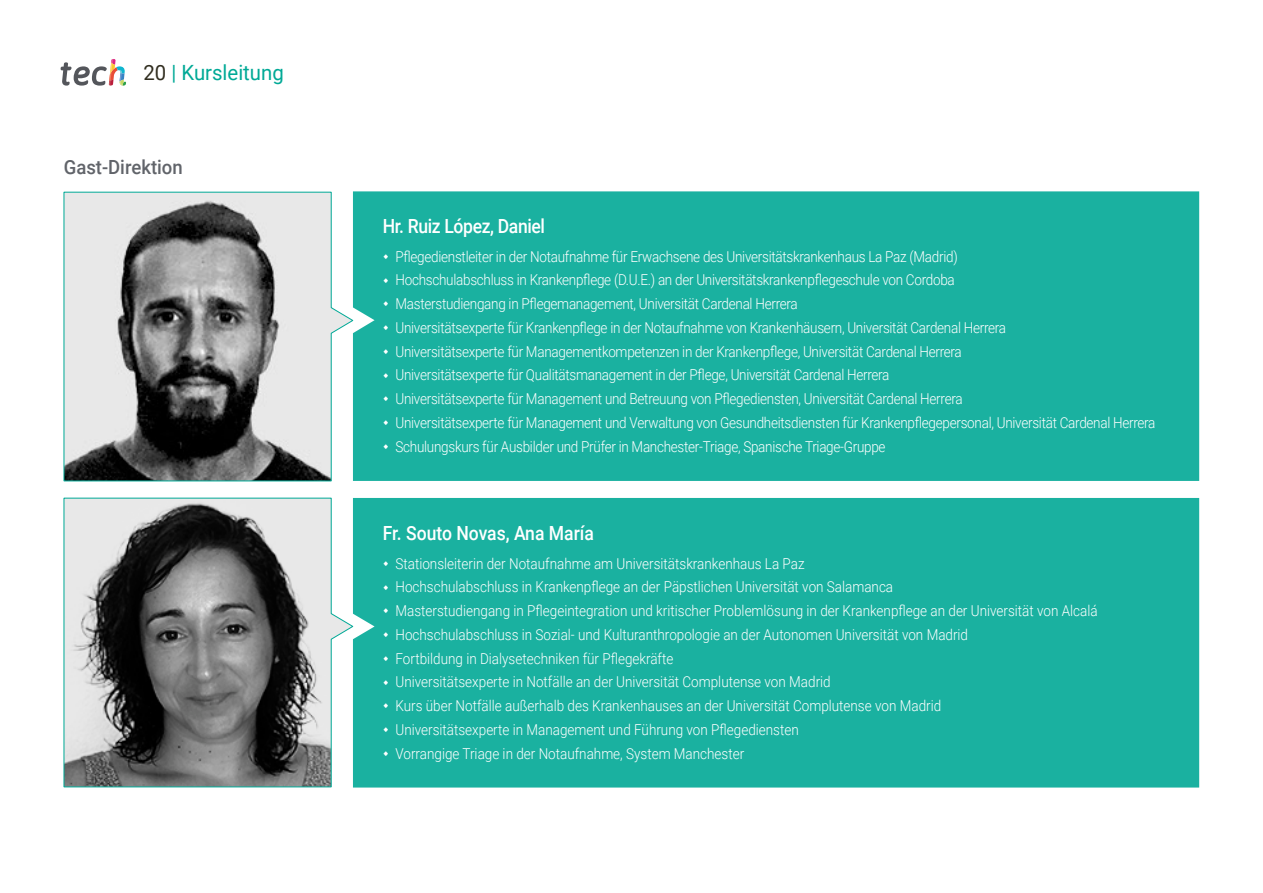
<style>
.page{position:relative;width:1263px;height:893px;background:#fff}
.page>*{position:absolute;margin:0;border:0;box-sizing:border-box;transform-origin:0 0}
.t1{font:21px "Roboto";color:#00a996}
.t2{font:500 19.5px "Roboto";color:#fff;scale:.9 1}
.t3{font:500 19.5px "Roboto";letter-spacing:-.02em;color:#fff;scale:.9 1}
.t4{font:500 19.5px "Roboto";color:#61646a;scale:.95 1}
.t5{font:300 15px/23.7px "Roboto";letter-spacing:-.02em;color:#fff;scale:.9 1}
.t6{font:300 15px/23.7px "Roboto";color:#fff;scale:.9 1}
.s1{color:#312e20}
</style>
<div class="page">
<svg style="left:61px;top:59px;width:65px;height:27px"></svg>
<div style="left:353px;top:191px;width:846px;height:290px;background:#1ab1a0"></div>
<div style="left:353px;top:498px;width:846px;height:289px;background:#1ab1a0"></div>
<svg style="left:64px;top:192px;width:289px;height:289px;background:#a1a3a2"></svg>
<svg style="left:64px;top:498px;width:289px;height:289px;background:#858686"></svg>
<svg style="left:384px;top:254px;width:4px;height:5px"></svg>
<svg style="left:384px;top:278px;width:4px;height:5px"></svg>
<svg style="left:384px;top:301px;width:4px;height:5px"></svg>
<svg style="left:384px;top:325px;width:4px;height:5px"></svg>
<svg style="left:384px;top:349px;width:4px;height:5px"></svg>
<svg style="left:384px;top:373px;width:4px;height:5px"></svg>
<svg style="left:384px;top:396px;width:4px;height:5px"></svg>
<svg style="left:384px;top:420px;width:4px;height:5px"></svg>
<svg style="left:384px;top:444px;width:4px;height:5px"></svg>
<svg style="left:384px;top:561px;width:4px;height:5px"></svg>
<svg style="left:384px;top:585px;width:4px;height:5px"></svg>
<svg style="left:384px;top:608px;width:4px;height:5px"></svg>
<svg style="left:384px;top:632px;width:4px;height:5px"></svg>
<svg style="left:384px;top:656px;width:4px;height:5px"></svg>
<svg style="left:384px;top:680px;width:4px;height:5px"></svg>
<svg style="left:384px;top:703px;width:4px;height:5px"></svg>
<svg style="left:384px;top:727px;width:4px;height:5px"></svg>
<svg style="left:384px;top:751px;width:4px;height:5px"></svg>
<h1 class="t1" style="left:144px;top:57px;width:142px"><span class="s1">20</span> | Kursleitung</h1>
<h2 class="t4" style="left:64px;top:153px;width:127px">Gast-Direktion</h2>
<h2 class="t3" style="left:383px;top:212px;width:182px">Hr. Ruiz López, Daniel</h2>
<p class="t5" style="left:395px;top:244px;width:846px">Pflegedienstleiter in der Notaufnahme für Erwachsene des Universitätskrankenhaus La Paz (Madrid)<br>Hochschulabschluss in Krankenpflege (D.U.E.) an der Universitätskrankenpflegeschule von Cordoba<br>Masterstudiengang in Pflegemanagement, Universität Cardenal Herrera<br>Universitätsexperte für Krankenpflege in der Notaufnahme von Krankenhäusern, Universität Cardenal Herrera<br>Universitätsexperte für Managementkompetenzen in der Krankenpflege, Universität Cardenal Herrera<br>Universitätsexperte für Qualitätsmanagement in der Pflege, Universität Cardenal Herrera<br>Universitätsexperte für Management und Betreuung von Pflegediensten, Universität Cardenal Herrera<br>Universitätsexperte für Management und Verwaltung von Gesundheitsdiensten für Krankenpflegepersonal, Universität Cardenal Herrera Schulungskurs für Ausbilder und Prüfer in Manchester-Triage, Spanische Triage-Gruppe</p>
<h2 class="t2" style="left:383px;top:519px;width:236px">Fr. Souto Novas, Ana María</h2>
<p class="t6" style="left:395px;top:551px;width:782px">Stationsleiterin der Notaufnahme am Universitätskrankenhaus La Paz<br>Hochschulabschluss in Krankenpflege an der Päpstlichen Universität von Salamanca<br>Masterstudiengang in Pflegeintegration und kritischer Problemlösung in der Krankenpflege an der Universität von Alcalá Hochschulabschluss in Sozial- und Kulturanthropologie an der Autonomen Universität von Madrid<br>Fortbildung in Dialysetechniken für Pflegekräfte<br>Universitätsexperte in Notfälle an der Universität Complutense von Madrid<br>Kurs über Notfälle außerhalb des Krankenhauses an der Universität Complutense von Madrid<br>Universitätsexperte in Management und Führung von Pflegediensten<br>Vorrangige Triage in der Notaufnahme, System Manchester</p>
</div>
